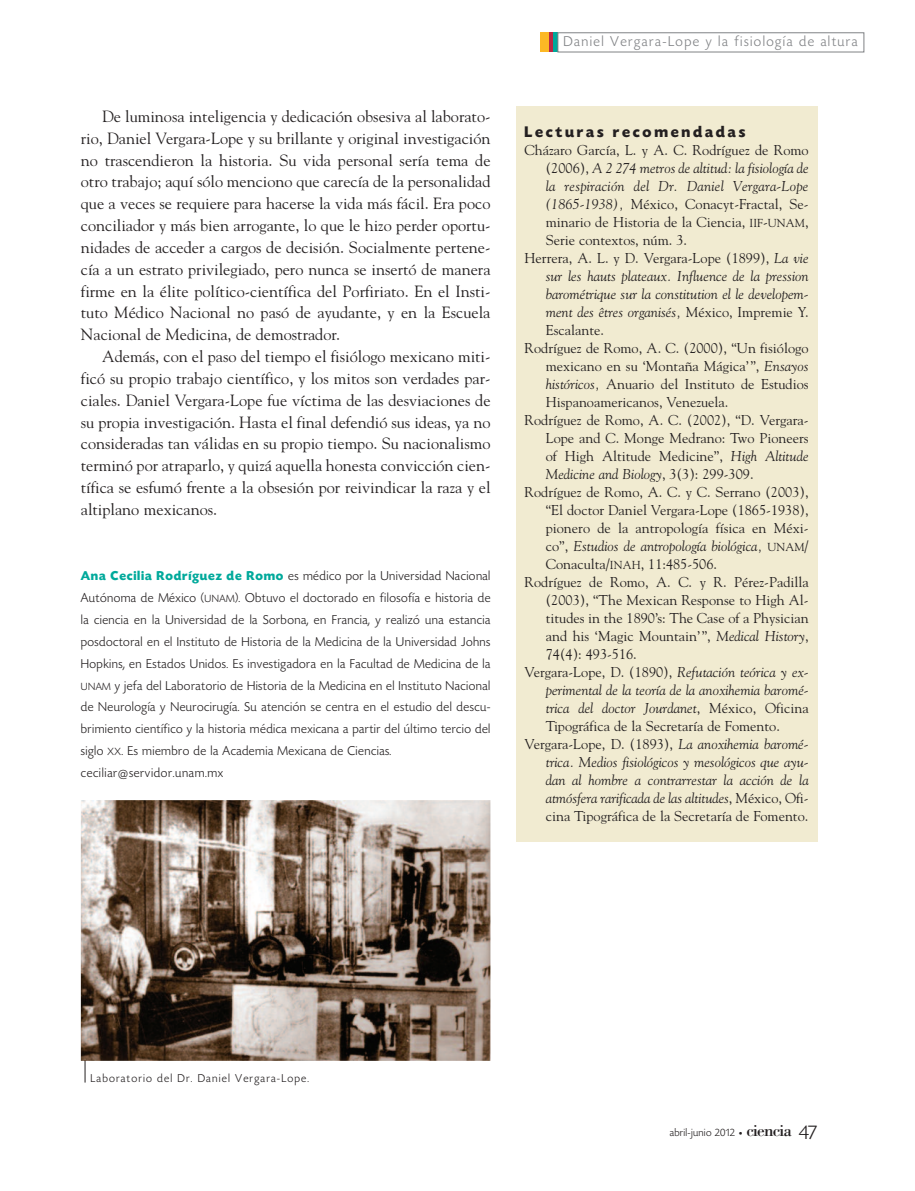
<style>
.page{position:relative;width:915px;height:1191px;background:#fff}
.page>*{position:absolute;margin:0;border:0;box-sizing:border-box;transform-origin:0 0}
.t1{font:17.25px "Bodoni";letter-spacing:-.05em;color:#231f20}
.t2{font:16.2px/21.8px "Goudy";color:#231f20;text-align:justify}
.t3{font:700 16.2px "Today HEF";letter-spacing:.17em;color:#231f20}
.t4{font:300 15px "Today HEF";letter-spacing:.095em;color:#808285}
.t5{font:14.25px "Goudy";color:#231f20}
.t6{font:italic 14.25px "Goudy";color:#231f20}
.t7{font:300 13.5px/21.9px "Today HEF";letter-spacing:.035em;color:#231f20}
.t8{font:300 12px "Today HEF";letter-spacing:.095em;color:#231f20}
.t9{font:300 11.25px "Today HEF";letter-spacing:.025em;color:#231f20}
.s1{font-weight:700;color:#00a99b}
.s2{font-size:10.95px}
.s3{font-style:normal}
.s4{font-style:italic}
.s5{font-size:11.55px}
.s6{font-style:normal;font-size:11.55px}
.s7{font-family:"Officina Sans";font-weight:400;font-size:7.5px}
.s8{font-family:"Today HEF";font-weight:300;font-size:21px}
</style>
<div class="page">
<div style="left:539px;top:32px;width:5px;height:20px;background:#fcb825"></div>
<hr style="left:544px;top:32px;width:4px;height:20px;background:#fcb825">
<div style="left:548px;top:32px;width:5px;height:20px;background:#bb2945"></div>
<hr style="left:553px;top:32px;width:4px;height:20px;background:#00a99b">
<div style="left:557px;top:32px;width:307px;height:20px;border:1px solid #808285"></div>
<img style="left:81px;top:800px;width:409px;height:260px">
<svg style="left:85px;top:1059px;width:1px;height:23px"></svg>
<div style="left:516px;top:106px;width:300px;height:735px;background:#f1ebd1"></div>
<p class="t2" style="left:81px;top:105px;width:411px;text-indent:21px">De luminosa inteligencia y dedicación obsesiva al laborato&shy;rio, Daniel Vergara-Lope y su brillante y original investigación no trascendieron la historia. Su vida personal sería tema de otro trabajo; aquí sólo menciono que carecía de la personalidad que a veces se requiere para hacerse la vida más fácil. Era poco conciliador y más bien arrogante, lo que le hizo perder oportu&shy;nidades de acceder a cargos de decisión. Socialmente pertene&shy;cía a un estrato privilegiado, pero nunca se insertó de manera firme en la élite político-científica del Porfiriato. En el Insti&shy;tuto Médico Nacional no pasó de ayudante, y en la Escuela Nacional de Medicina, de demostrador.</p>
<p class="t2" style="left:81px;top:345px;width:411px;text-indent:21px">Además, con el paso del tiempo el fisiólogo mexicano miti&shy;ficó su propio trabajo científico, y los mitos son verdades par&shy;ciales. Daniel Vergara-Lope fue víctima de las desviaciones de su propia investigación. Hasta el final defendió sus ideas, ya no consideradas tan válidas en su propio tiempo. Su nacionalismo terminó por atraparlo, y quizá aquella honesta convicción cien&shy;tífica se esfumó frente a la obsesión por reivindicar la raza y el altiplano mexicanos.</p>
<p class="t7" style="left:81px;top:566px;width:411px"><span class="s1">Ana Cecilia Rodríguez de Romo</span> es médico por la Universidad Nacional Autónoma de México (<span class="s2">UNAM</span>). Obtuvo el doctorado en filosofía e historia de la ciencia en la Universidad de la Sorbona, en Francia, y realizó una estancia posdoctoral en el Instituto de Historia de la Medicina de la Universidad Johns Hopkins, en Estados Unidos. Es investigadora en la Facultad de Medicina de la <span class="s2">UNAM</span> y jefa del Laboratorio de Historia de la Medicina en el Instituto Nacional de Neurología y Neurocirugía. Su atención se centra en el estudio del descu&shy;brimiento científico y la historia médica mexicana a partir del último tercio del siglo <span class="s2">XX</span>. Es miembro de la Academia Mexicana de Ciencias. ceciliar@servidor.unam.mx</p>
<p class="t4" style="left:563px;top:35px;width:295px">Daniel Vergara-Lope y la fisiología de altura</p>
<p class="t3" style="left:524px;top:125px;width:222px">Lecturas recomendadas</p>
<p class="t5" style="left:524px;top:141px;width:285px">Cházaro García, L. y A. C. Rodríguez de Romo</p>
<p class="t6" style="left:545px;top:159px;width:264px"><span class="s3">(2006),</span> A 2 274 metros de altitud: la fisiología de</p>
<p class="t6" style="left:545px;top:177px;width:264px">la respiración del Dr. Daniel Vergara-Lope</p>
<p class="t5" style="left:545px;top:195px;width:264px"><span class="s4">(1865-1938),</span> México, Conacyt-Fractal, Se-</p>
<p class="t5" style="left:545px;top:213px;width:264px">minario de Historia de la Ciencia, <span class="s5">IIF</span>-<span class="s5">UNAM</span>,</p>
<p class="t5" style="left:545px;top:231px;width:143px">Serie contextos, núm. 3.</p>
<p class="t5" style="left:524px;top:249px;width:285px">Herrera, A. L. y D. Vergara-Lope (1899), <span class="s4">La vie</span></p>
<p class="t6" style="left:545px;top:267px;width:264px">sur les hauts plateaux. Influence de la pression</p>
<p class="t6" style="left:545px;top:285px;width:264px">barométrique sur la constitution el le developem-</p>
<p class="t6" style="left:545px;top:303px;width:264px">ment des êtres organisés, <span class="s3">México, Impremie Y.</span></p>
<p class="t5" style="left:545px;top:321px;width:60px">Escalante.</p>
<p class="t5" style="left:524px;top:339px;width:285px">Rodríguez de Romo, A. C. (2000), “Un fisiólogo</p>
<p class="t5" style="left:545px;top:357px;width:264px">mexicano en su ‘Montaña Mágica’”, <span class="s4">Ensayos</span></p>
<p class="t5" style="left:545px;top:375px;width:264px"><span class="s4">históricos,</span> Anuario del Instituto de Estudios</p>
<p class="t5" style="left:545px;top:393px;width:184px">Hispanoamericanos, Venezuela.</p>
<p class="t5" style="left:524px;top:411px;width:285px">Rodríguez de Romo, A. C. (2002), “D. Vergara-</p>
<p class="t5" style="left:545px;top:429px;width:264px">Lope and C. Monge Medrano: Two Pioneers</p>
<p class="t5" style="left:545px;top:447px;width:264px">of High Altitude Medicine”, <span class="s4">High Altitude</span></p>
<p class="t6" style="left:545px;top:465px;width:209px">Medicine and Biology<span class="s3">, 3(3): 299-309.</span></p>
<p class="t5" style="left:524px;top:483px;width:285px">Rodríguez de Romo, A. C. y C. Serrano (2003),</p>
<p class="t5" style="left:545px;top:501px;width:264px">“El doctor Daniel Vergara-Lope (1865-1938),</p>
<p class="t5" style="left:545px;top:519px;width:264px">pionero de la antropología física en Méxi-</p>
<p class="t6" style="left:545px;top:537px;width:264px"><span class="s3">co”,</span> Estudios de antropología biológica, <span class="s6">UNAM</span><span class="s3">/</span></p>
<p class="t5" style="left:545px;top:555px;width:173px">Conaculta/<span class="s5">INAH</span>, 11:485-506.</p>
<p class="t5" style="left:524px;top:573px;width:285px">Rodríguez de Romo, A. C. y R. Pérez-Padilla</p>
<p class="t5" style="left:545px;top:591px;width:264px">(2003), “The Mexican Response to High Al-</p>
<p class="t5" style="left:545px;top:609px;width:264px">titudes in the 1890’s: The Case of a Physician</p>
<p class="t5" style="left:545px;top:627px;width:264px">and his ‘Magic Mountain’”, <span class="s4">Medical History</span>,</p>
<p class="t5" style="left:545px;top:645px;width:93px">74(4): 493-516.</p>
<p class="t5" style="left:524px;top:663px;width:285px">Vergara-Lope, D. (1890), <span class="s4">Refutación teórica y ex-</span></p>
<p class="t6" style="left:545px;top:681px;width:264px">perimental de la teoría de la anoxihemia baromé-</p>
<p class="t6" style="left:545px;top:699px;width:264px">trica del doctor Jourdanet<span class="s3">, México, Oficina</span></p>
<p class="t5" style="left:545px;top:717px;width:235px">Tipográfica de la Secretaría de Fomento.</p>
<p class="t5" style="left:524px;top:735px;width:285px">Vergara-Lope, D. (1893), <span class="s4">La anoxihemia baromé-</span></p>
<p class="t6" style="left:545px;top:753px;width:264px">trica. Medios fisiológicos y mesológicos que ayu-</p>
<p class="t6" style="left:545px;top:771px;width:264px">dan al hombre a contrarrestar la acción de la</p>
<p class="t6" style="left:545px;top:789px;width:264px">atmósfera rarificada de las altitudes<span class="s3">, México, Ofi-</span></p>
<p class="t5" style="left:545px;top:807px;width:264px">cina Tipográfica de la Secretaría de Fomento.</p>
<p class="t8" style="left:90px;top:1073px;width:220px">Laboratorio del Dr. Daniel Vergara-Lope.</p>
<p class="t9" style="left:669px;top:1127px;width:74px">abril-junio 2012 <span class="s7">•</span></p>
<p class="t1" style="left:746px;top:1120px;width:72px">ciencia <span class="s8">47</span></p>
</div>
